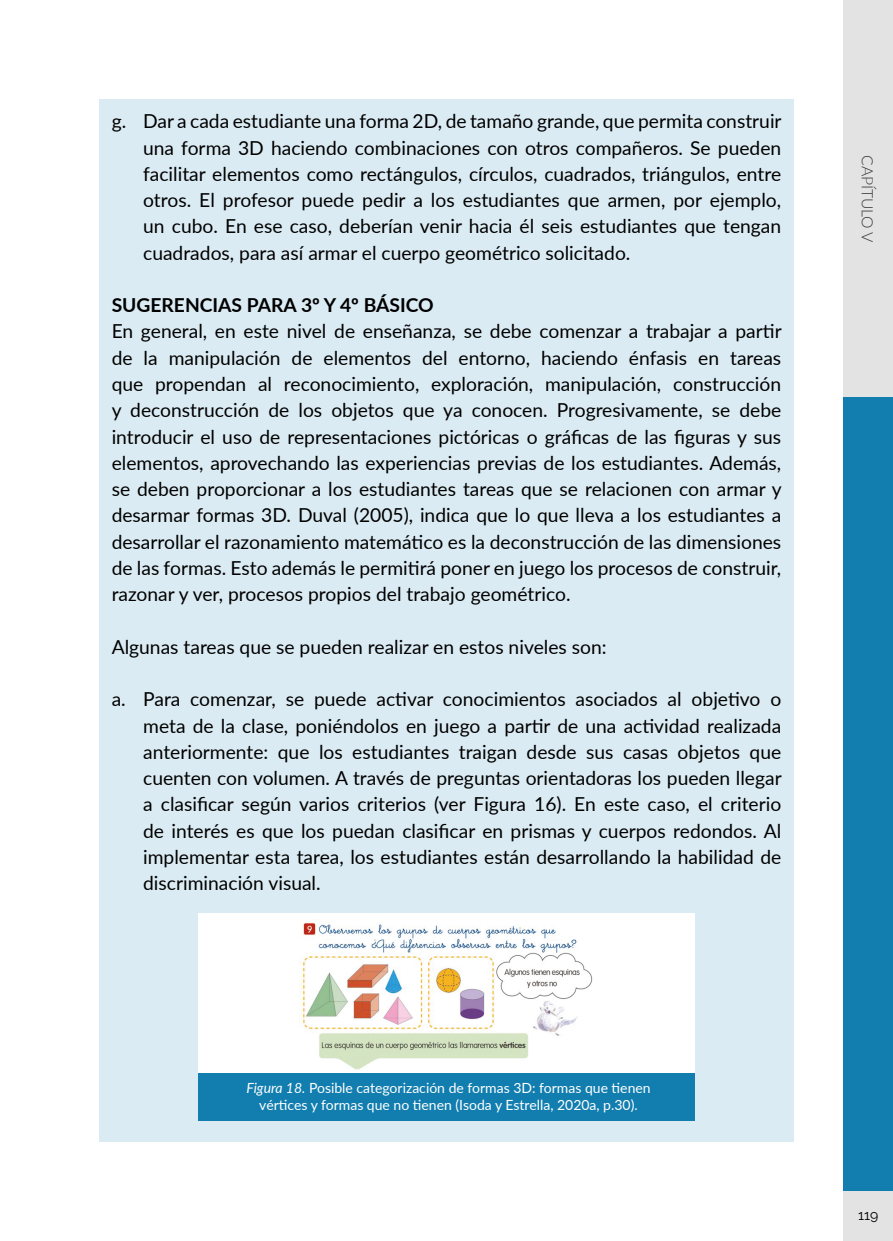
<style>
.page{position:relative;width:893px;height:1241px;background:#fff}
.page>*{position:absolute;margin:0;border:0;box-sizing:border-box;transform-origin:0 0}
.t1{font:19.25px/26.2px "Lato";color:#000;text-align:justify}
.t2{font:700 19.25px "Lato";color:#000}
.t3{font:300 15.75px "Lato";letter-spacing:-.01em;color:#3c3c3b}
.t4{font:14px/16.8px "Lato";color:#fff;text-align:center}
.t5{font:14px "Raleway";color:#000}
.s1{font-style:italic}
</style>
<div class="page">
<div style="left:843px;top:397px;width:50px;height:843px;background:#127eb0"></div>
<div style="left:843px;top:0;width:50px;height:397px;background:#e3e3e3"></div>
<div style="left:843px;top:1191px;width:50px;height:49px;background:#e3e3e3"></div>
<div style="left:99px;top:99px;width:695px;height:1042px;background:#dbebf3"></div>
<div style="left:198px;top:913px;width:496px;height:161px;background:#fff"></div>
<img style="left:300px;top:923px;width:293px;height:147px">
<div style="left:198px;top:1072px;width:496px;height:48px;background:#127eb0"></div>
<p class="t1" style="left:143px;top:107px;width:640px;text-indent:-31px">g. Dar a cada estudiante una forma 2D, de tamaño grande, que permita construir una forma 3D haciendo combinaciones con otros compañeros. Se pueden facilitar elementos como rectángulos, círculos, cuadrados, triángulos, entre otros. El profesor puede pedir a los estudiantes que armen, por ejemplo, un cubo. En ese caso, deberían venir hacia él seis estudiantes que tengan cuadrados, para así armar el cuerpo geométrico solicitado.</p>
<p class="t2" style="left:112px;top:291px;width:324px">SUGERENCIAS PARA 3º Y 4º BÁSICO</p>
<p class="t1" style="left:112px;top:317px;width:671px">En general, en este nivel de enseñanza, se debe comenzar a trabajar a partir de la manipulación de elementos del entorno, haciendo énfasis en tareas que propendan al reconocimiento, exploración, manipulación, construcción y deconstrucción de los objetos que ya conocen. Progresivamente, se debe introducir el uso de representaciones pictóricas o gráficas de las figuras y sus elementos, aprovechando las experiencias previas de los estudiantes. Además, se deben proporcionar a los estudiantes tareas que se relacionen con armar y desarmar formas 3D. Duval (2005), indica que lo que lleva a los estudiantes a desarrollar el razonamiento matemático es la deconstrucción de las dimensiones de las formas. Esto además le permitirá poner en juego los procesos de construir, razonar y ver, procesos propios del trabajo geométrico.</p>
<p class="t1" style="left:112px;top:632px;width:496px">Algunas tareas que se pueden realizar en estos niveles son:</p>
<p class="t1" style="left:143px;top:685px;width:640px;text-indent:-31px">a. Para comenzar, se puede activar conocimientos asociados al objetivo o meta de la clase, poniéndolos en juego a partir de una actividad realizada anteriormente: que los estudiantes traigan desde sus casas objetos que cuenten con volumen. A través de preguntas orientadoras los pueden llegar a clasificar según varios criterios (ver Figura 16). En este caso, el criterio de interés es que los puedan clasificar en prismas y cuerpos redondos. Al implementar esta tarea, los estudiantes están desarrollando la habilidad de discriminación visual.</p>
<p class="t4" style="left:246px;top:1078px;width:406px"><span class="s1">Figura 18.</span> Posible categorización de formas 3D: formas que tienen vértices y formas que no tienen (Isoda y Estrella, 2020a, p.30).</p>
<p class="t3" style="left:878px;top:155px;width:89px;rotate:90deg">CAPÍTULO V</p>
<p class="t5" style="left:858px;top:1206px;width:22px">119</p>
</div>
